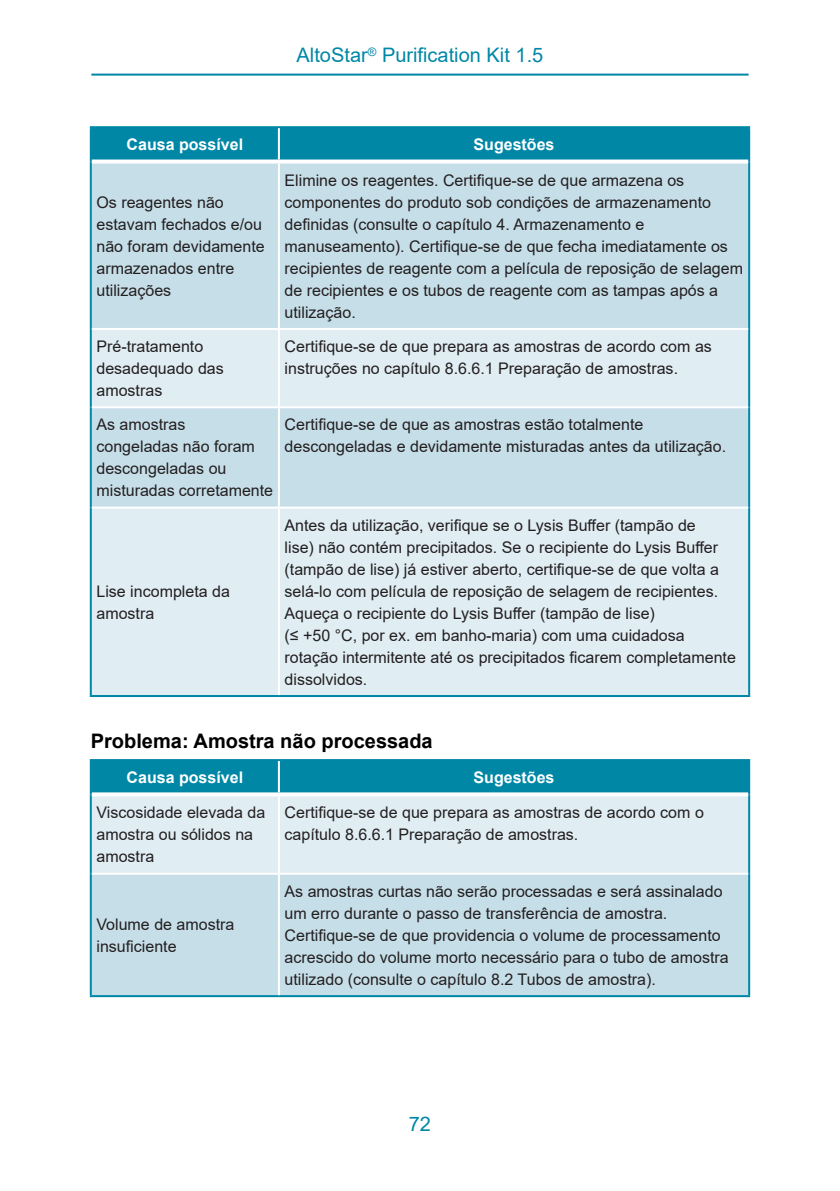
<style>
.page{position:relative;width:840px;height:1191px;background:#fff}
.page>*{position:absolute;margin:0;border:0;box-sizing:border-box;transform-origin:0 0}
.Seitenkopf{font:20px "Arial";color:#0087a6}
.section{font:700 20px "Arial";color:#000}
.Mengentext_links{font:16px/22px "Arial";color:#231f20}
.Kopfzeile{font:700 16px "Arial";color:#fff}
</style>
<div class="page">
<hr style="left:91px;top:74px;width:657px;height:2px;background:#0087a6">
<div style="left:92px;top:128px;width:655px;height:31px;background:#0087a6"></div>
<div style="left:92px;top:163px;width:655px;height:165px;background:#c6dee8"></div>
<svg style="left:92px;top:330px;width:655px;height:365px;background:#d9e8f0"></svg>
<hr style="left:90px;top:161px;width:2px;height:168px;background:#0087a6">
<hr style="left:90px;top:329px;width:2px;height:78px;background:#0087a6">
<hr style="left:90px;top:407px;width:2px;height:100px;background:#0087a6">
<hr style="left:90px;top:507px;width:2px;height:188px;background:#0087a6">
<hr style="left:90px;top:695px;width:189px;height:2px;background:#0087a6">
<hr style="left:279px;top:695px;width:470px;height:2px;background:#0087a6">
<hr style="left:90px;top:126px;width:189px;height:2px;background:#0087a6">
<hr style="left:90px;top:128px;width:2px;height:33px;background:#0087a6">
<svg style="left:92px;top:159px;width:187px;height:2px"></svg>
<hr style="left:279px;top:126px;width:470px;height:2px;background:#0087a6">
<hr style="left:747px;top:128px;width:2px;height:33px;background:#0087a6">
<hr style="left:747px;top:161px;width:2px;height:168px;background:#0087a6">
<hr style="left:747px;top:329px;width:2px;height:78px;background:#0087a6">
<hr style="left:747px;top:407px;width:2px;height:100px;background:#0087a6">
<hr style="left:747px;top:507px;width:2px;height:188px;background:#0087a6">
<hr style="left:278px;top:128px;width:2px;height:31px;background:#fff">
<hr style="left:278px;top:163px;width:2px;height:165px;background:#fff">
<hr style="left:278px;top:330px;width:2px;height:76px;background:#fff">
<hr style="left:92px;top:406px;width:187px;height:2px;background:#fff">
<hr style="left:279px;top:406px;width:468px;height:2px;background:#fff">
<hr style="left:278px;top:408px;width:2px;height:98px;background:#fff">
<hr style="left:92px;top:506px;width:187px;height:2px;background:#fff">
<hr style="left:279px;top:506px;width:468px;height:2px;background:#fff">
<hr style="left:278px;top:508px;width:2px;height:187px;background:#fff">
<svg style="left:279px;top:159px;width:468px;height:1px"></svg>
<div style="left:92px;top:761px;width:655px;height:31px;background:#0087a6"></div>
<div style="left:92px;top:796px;width:655px;height:76px;background:#e0edf3"></div>
<div style="left:92px;top:874px;width:655px;height:121px;background:#c6dee8"></div>
<hr style="left:90px;top:794px;width:2px;height:79px;background:#0087a6">
<hr style="left:90px;top:873px;width:2px;height:122px;background:#0087a6">
<hr style="left:90px;top:995px;width:189px;height:2px;background:#0087a6">
<hr style="left:279px;top:995px;width:470px;height:2px;background:#0087a6">
<hr style="left:90px;top:759px;width:189px;height:2px;background:#0087a6">
<hr style="left:90px;top:761px;width:2px;height:33px;background:#0087a6">
<svg style="left:92px;top:792px;width:187px;height:2px"></svg>
<hr style="left:279px;top:759px;width:470px;height:2px;background:#0087a6">
<hr style="left:747px;top:761px;width:2px;height:33px;background:#0087a6">
<hr style="left:747px;top:794px;width:2px;height:79px;background:#0087a6">
<hr style="left:747px;top:873px;width:2px;height:122px;background:#0087a6">
<hr style="left:278px;top:761px;width:2px;height:31px;background:#fff">
<hr style="left:278px;top:796px;width:2px;height:76px;background:#fff">
<hr style="left:278px;top:874px;width:2px;height:121px;background:#fff">
<svg style="left:279px;top:792px;width:468px;height:1px"></svg>
<p class="Seitenkopf" style="left:296px;top:41px;width:248px">AltoStar<sup>®</sup> Purification Kit 1.5</p>
<p class="Kopfzeile" style="left:126px;top:133px;width:118px">Causa possível</p>
<p class="Kopfzeile" style="left:473px;top:133px;width:82px">Sugestões</p>
<p class="Mengentext_links" style="left:96px;top:191px;width:170px">Os reagentes não estavam fechados e/ou não foram devidamente armazenados entre utilizações</p>
<p class="Mengentext_links" style="left:284px;top:169px;width:459px">Elimine os reagentes. Certifique-se de que armazena os componentes do produto sob condições de armazenamento definidas (consulte o capítulo 4. Armazenamento e manuseamento). Certifique-se de que fecha imediatamente os recipientes de reagente com a película de reposição de selagem de recipientes e os tubos de reagente com as tampas após a utilização.</p>
<p class="Mengentext_links" style="left:96px;top:335px;width:129px">Pré-tratamento desadequado das amostras</p>
<p class="Mengentext_links" style="left:284px;top:335px;width:428px">Certifique-se de que prepara as amostras de acordo com as instruções no capítulo 8.6.6.1 Preparação de amostras.</p>
<p class="Mengentext_links" style="left:96px;top:413px;width:178px">As amostras<br>congeladas não foram descongeladas ou misturadas corretamente</p>
<p class="Mengentext_links" style="left:284px;top:413px;width:443px">Certifique-se de que as amostras estão totalmente descongeladas e devidamente misturadas antes da utilização.</p>
<p class="Mengentext_links" style="left:96px;top:580px;width:135px">Lise incompleta da amostra</p>
<p class="Mengentext_links" style="left:284px;top:514px;width:452px">Antes da utilização, verifique se o Lysis Buffer (tampão de<br>lise) não contém precipitados. Se o recipiente do Lysis Buffer (tampão de lise) já estiver aberto, certifique-se de que volta a selá-lo com película de reposição de selagem de recipientes.<br>Aqueça o recipiente do Lysis Buffer (tampão de lise)<br>(≤ +50 °C, por ex. em banho-maria) com uma cuidadosa rotação intermitente até os precipitados ficarem completamente dissolvidos.</p>
<p class="section" style="left:91px;top:726px;width:343px">Problema: Amostra não processada</p>
<p class="Kopfzeile" style="left:126px;top:766px;width:118px">Causa possível</p>
<p class="Kopfzeile" style="left:473px;top:766px;width:82px">Sugestões</p>
<p class="Mengentext_links" style="left:96px;top:801px;width:170px">Viscosidade elevada da amostra ou sólidos na amostra</p>
<p class="Mengentext_links" style="left:284px;top:801px;width:420px">Certifique-se de que prepara as amostras de acordo com o capítulo 8.6.6.1 Preparação de amostras.</p>
<p class="Mengentext_links" style="left:96px;top:913px;width:139px">Volume de amostra insuficiente</p>
<p class="Mengentext_links" style="left:284px;top:880px;width:445px">As amostras curtas não serão processadas e será assinalado um erro durante o passo de transferência de amostra.<br>Certifique-se de que providencia o volume de processamento acrescido do volume morto necessário para o tubo de amostra utilizado (consulte o capítulo 8.2 Tubos de amostra).</p>
<p class="Seitenkopf" style="left:408px;top:1110px;width:24px">72</p>
</div>
